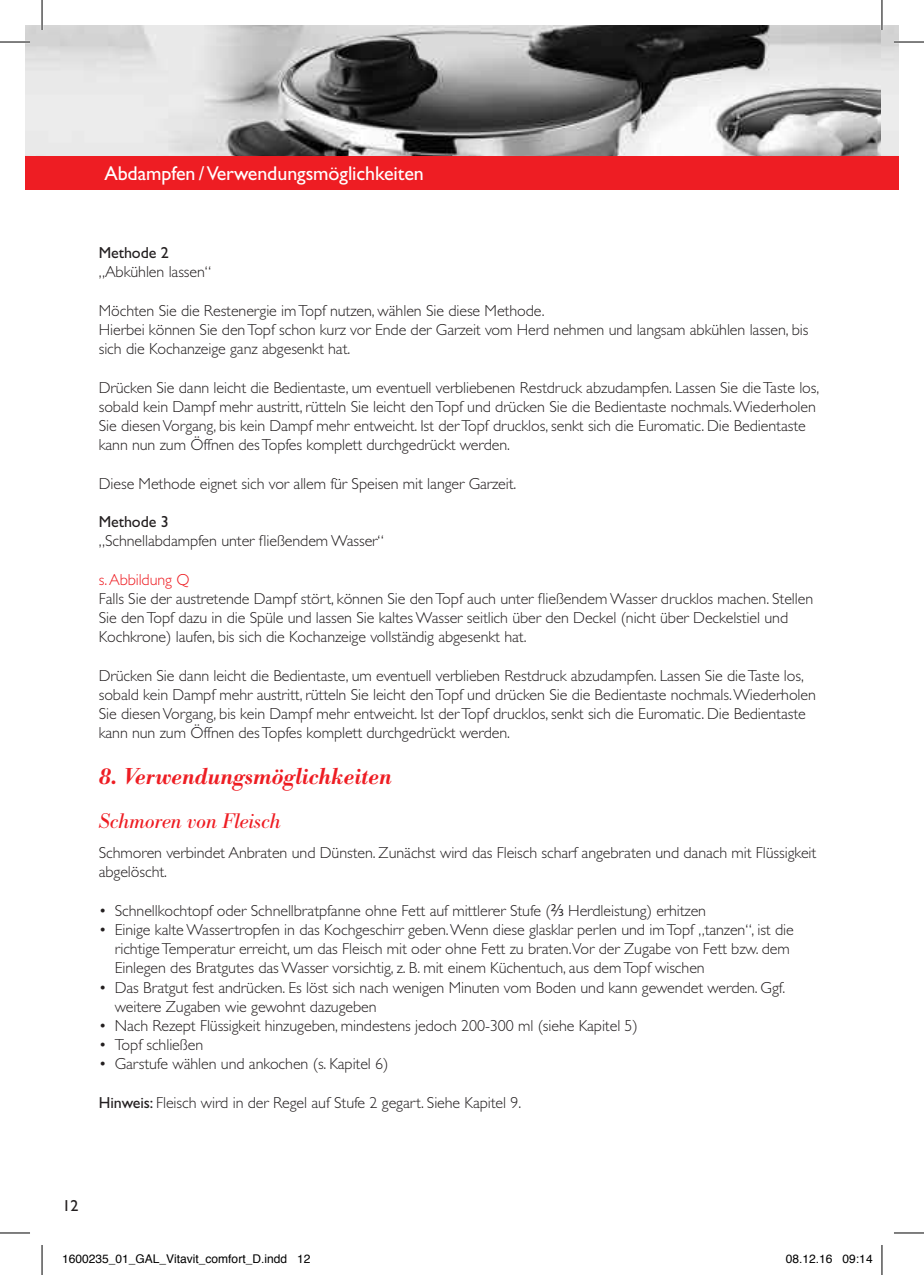
<style>
.page{position:relative;width:924px;height:1275px;background:#fff}
.page>*{position:absolute;margin:0;border:0;box-sizing:border-box;transform-origin:0 0}
.t1{font:italic 600 24px "Bodoni Antiqua T";color:#ee1d23}
.t2{font:italic 22px "Bodoni Antiqua T";letter-spacing:-.005em;color:#ee1d23}
.t3{font:20px "Gill Sans";letter-spacing:-.005em;color:#fff}
.t4{font:300 16px/19.2px "Gill Sans";letter-spacing:-.005em;color:#231f20}
.t5{font:16px "Gill Sans";letter-spacing:-.005em;color:#231f20}
.t6{font:300 16px "Gill Sans";letter-spacing:-.005em;color:#ee1d23}
.t7{font:12px "Helvetica";color:#000}
.s1{font-family:"Koz Go Pr 6 N";font-weight:400}
.s2{font-weight:400}
</style>
<div class="page">
<img style="left:25px;top:25px;width:873px;height:130px">
<div style="left:25px;top:155px;width:856px;height:34px;background:#ee1d23"></div>
<div style="left:881px;top:155px;width:17px;height:34px;background:#ee1d23"></div>
<hr style="left:0;top:41px;width:30px;height:2px;background:#fff">
<hr style="left:893px;top:41px;width:30px;height:2px;background:#fff">
<hr style="left:41px;top:0;width:2px;height:30px;background:#fff">
<hr style="left:880px;top:0;width:2px;height:30px;background:#fff">
<hr style="left:0;top:42px;width:30px;height:1px;background:#000">
<hr style="left:893px;top:42px;width:30px;height:1px;background:#000">
<hr style="left:0;top:1232px;width:30px;height:1px;background:#000">
<hr style="left:893px;top:1232px;width:30px;height:1px;background:#000">
<hr style="left:42px;top:0;width:1px;height:30px;background:#000">
<hr style="left:42px;top:1245px;width:1px;height:30px;background:#000">
<hr style="left:881px;top:0;width:1px;height:30px;background:#000">
<hr style="left:881px;top:1245px;width:1px;height:30px;background:#000">
<p class="t3" style="left:104px;top:162px;width:321px">Abdampfen / Verwendungsmöglichkeiten</p>
<p class="t5" style="left:99px;top:244px;width:71px">Methode 2</p>
<p class="t4" style="left:99px;top:263px;width:114px">„Abkühlen lassen“</p>
<p class="t4" style="left:99px;top:301px;width:710px">Möchten Sie die Restenergie im Topf nutzen, wählen Sie diese Methode.<br>Hierbei können Sie den Topf schon kurz vor Ende der Garzeit vom Herd nehmen und langsam abkühlen lassen, bis sich die Kochanzeige ganz abgesenkt hat.</p>
<p class="t4" style="left:99px;top:378px;width:721px">Drücken Sie dann leicht die Bedientaste, um eventuell verbliebenen Restdruck abzudampfen. Lassen Sie die Taste los, sobald kein Dampf mehr austritt, rütteln Sie leicht den Topf und drücken Sie die Bedientaste nochmals. Wiederholen Sie diesen Vorgang, bis kein Dampf mehr entweicht. Ist der Topf drucklos, senkt sich die Euromatic. Die Bedientaste kann nun zum Öffnen des Topfes komplett durchgedrückt werden.</p>
<p class="t4" style="left:99px;top:474px;width:419px">Diese Methode eignet sich vor allem für Speisen mit langer Garzeit.</p>
<p class="t5" style="left:99px;top:512px;width:71px">Methode 3</p>
<p class="t4" style="left:99px;top:531px;width:286px">„Schnellabdampfen unter fließendem Wasser“</p>
<p class="t6" style="left:99px;top:570px;width:92px">s. Abbildung Q</p>
<p class="t4" style="left:99px;top:589px;width:715px">Falls Sie der austretende Dampf stört, können Sie den Topf auch unter fließendem Wasser drucklos machen. Stellen<br>Sie den Topf dazu in die Spüle und lassen Sie kaltes Wasser seitlich über den Deckel (nicht über Deckelstiel und<br>Kochkrone) laufen, bis sich die Kochanzeige vollständig abgesenkt hat.</p>
<p class="t4" style="left:99px;top:666px;width:718px">Drücken Sie dann leicht die Bedientaste, um eventuell verblieben Restdruck abzudampfen. Lassen Sie die Taste los, sobald kein Dampf mehr austritt, rütteln Sie leicht den Topf und drücken Sie die Bedientaste nochmals. Wiederholen Sie diesen Vorgang, bis kein Dampf mehr entweicht. Ist der Topf drucklos, senkt sich die Euromatic. Die Bedientaste kann nun zum Öffnen des Topfes komplett durchgedrückt werden.</p>
<h1 class="t1" style="left:99px;top:762px;width:294px">8. Verwendungsmöglichkeiten</h1>
<h2 class="t2" style="left:99px;top:807px;width:183px">Schmoren von Fleisch</h2>
<p class="t4" style="left:99px;top:843px;width:718px">Schmoren verbindet Anbraten und Dünsten. Zunächst wird das Fleisch scharf angebraten und danach mit Flüssigkeit abgelöscht.</p>
<p class="t4" style="left:99px;top:901px;width:608px">• Schnellkochtopf oder Schnellbratpfanne ohne Fett auf mittlerer Stufe (<span class="s1">⅔</span> Herdleistung) erhitzen</p>
<p class="t4" style="left:115px;top:920px;width:680px;text-indent:-16px">• Einige kalte Wassertropfen in das Kochgeschirr geben. Wenn diese glasklar perlen und im Topf „tanzen“, ist die richtige Temperatur erreicht, um das Fleisch mit oder ohne Fett zu braten.Vor der Zugabe von Fett bzw. dem<br>Einlegen des Bratgutes das Wasser vorsichtig, z. B. mit einem Küchentuch, aus dem Topf wischen</p>
<p class="t4" style="left:115px;top:977px;width:671px;text-indent:-16px">• Das Bratgut fest andrücken. Es löst sich nach wenigen Minuten vom Boden und kann gewendet werden. Ggf. weitere Zugaben wie gewohnt dazugeben</p>
<p class="t4" style="left:99px;top:1016px;width:540px">• Nach Rezept Flüssigkeit hinzugeben, mindestens jedoch 200-300 ml (siehe Kapitel 5)</p>
<p class="t4" style="left:99px;top:1035px;width:106px">• Topf schließen</p>
<p class="t4" style="left:99px;top:1054px;width:291px">• Garstufe wählen und ankochen (s. Kapitel 6)</p>
<p class="t4" style="left:99px;top:1093px;width:423px"><span class="s2">Hinweis:</span> Fleisch wird in der Regel auf Stufe 2 gegart. Siehe Kapitel 9.</p>
<p class="t5" style="left:62px;top:1196px;width:18px">12</p>
<p class="t7" style="left:62px;top:1249px;width:250px">1600235_01_GAL_Vitavit_comfort_D.indd 12</p>
<p class="t7" style="left:785px;top:1249px;width:88px">08.12.16 09:14</p>
</div>
